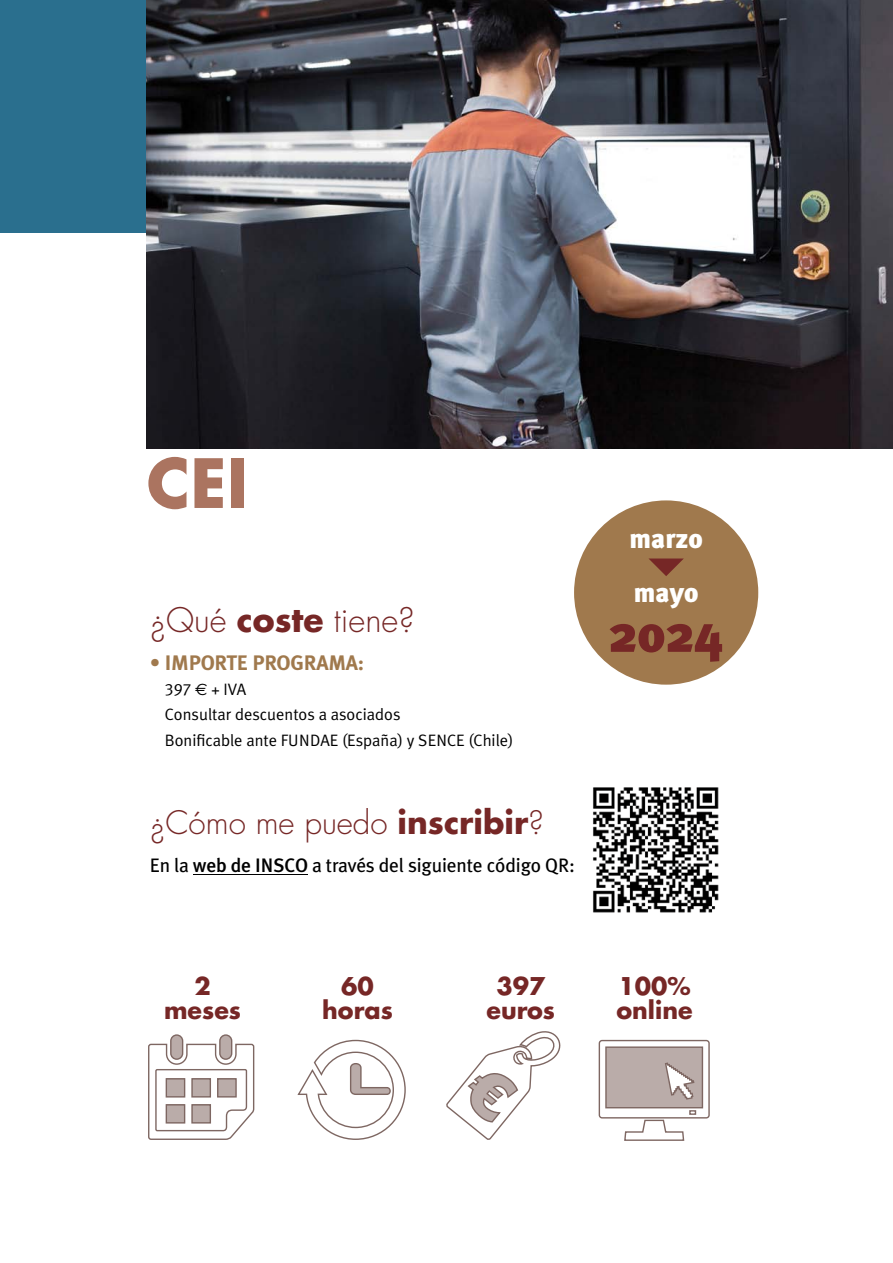
<style>
.page{position:relative;width:893px;height:1263px;background:#fff}
.page>*{position:absolute;margin:0;border:0;box-sizing:border-box;transform-origin:0 0}
.t1{font:700 66px "Futura";color:#ab7460}
.t2{font:900 52.2px "Meta Plus";color:#762726}
.t3{font:300 33px "Futura";color:#762726}
.t4{font:300 31.5px "Futura";color:#762726}
.t5{font:900 27px/54px "Meta Plus";color:#fff}
.t6{font:700 23.85px/23.9px "Futura";color:#762726;text-align:center}
.t7{font:700 21px "Meta Plus";letter-spacing:-.01em;color:#a0794d}
.t8{font:19.5px "Meta Plus";letter-spacing:-.01em;color:#000}
.t9{font:16.5px/25.2px "Meta Plus Normal";color:#000}
.s1{font-weight:700}
.s2{font-family:"Meta Plus Normal Caps"}
.s3{font-family:"Euro Sans"}
.s4{font-weight:500}
</style>
<div class="page">
<div style="left:0;top:0;width:208px;height:233px;background:#2a6f8e"></div>
<img style="left:147px;top:0;width:746px;height:449px">
<svg style="left:148px;top:1043px;width:107px;height:97px"></svg>
<div style="left:220px;top:1035px;width:12px;height:24px;background:#baaca9;border-radius:6px"></div>
<div style="left:219px;top:1034px;width:13px;height:26px;border:1px solid #7e6762;border-radius:6px"></div>
<div style="left:171px;top:1035px;width:12px;height:24px;background:#baaca9;border-radius:6px"></div>
<div style="left:170px;top:1034px;width:13px;height:26px;border:1px solid #7e6762;border-radius:6px"></div>
<div style="left:166px;top:1079px;width:19px;height:18px;background:#baaca9"></div>
<div style="left:166px;top:1078px;width:19px;height:19px;border:1px solid #7e6762"></div>
<div style="left:218px;top:1079px;width:18px;height:18px;background:#baaca9"></div>
<div style="left:217px;top:1078px;width:20px;height:19px;border:1px solid #7e6762"></div>
<div style="left:192px;top:1105px;width:18px;height:18px;background:#baaca9"></div>
<div style="left:191px;top:1104px;width:20px;height:19px;border:1px solid #7e6762"></div>
<div style="left:166px;top:1105px;width:19px;height:18px;background:#baaca9"></div>
<div style="left:166px;top:1104px;width:19px;height:19px;border:1px solid #7e6762"></div>
<div style="left:192px;top:1079px;width:18px;height:18px;background:#baaca9"></div>
<div style="left:191px;top:1078px;width:20px;height:19px;border:1px solid #7e6762"></div>
<svg style="left:297px;top:1039px;width:109px;height:101px"></svg>
<div style="left:599px;top:1040px;width:111px;height:78px;border:1px solid #7e6762;border-radius:3px"></div>
<div style="left:606px;top:1047px;width:96px;height:61px;background:#baaca9"></div>
<div style="left:605px;top:1046px;width:98px;height:62px;border:1px solid #7e6762"></div>
<svg style="left:623px;top:1110px;width:73px;height:31px"></svg>
<svg style="left:665px;top:1062px;width:30px;height:38px"></svg>
<svg style="left:446px;top:1031px;width:115px;height:109px"></svg>
<hr style="left:193px;top:874px;width:115px;height:1px;background:#000">
<img style="left:593px;top:787px;width:126px;height:126px">
<div style="left:574px;top:500px;width:184px;height:185px;background:#a0794d;border-radius:50%"></div>
<svg style="left:648px;top:558px;width:36px;height:18px"></svg>
<h1 class="t1" style="left:147px;top:437px;width:103px">CEI</h1>
<h3 class="t3" style="left:150px;top:599px;width:266px">¿Qué <span class="s1">coste</span> tiene?</h3>
<p class="t7" style="left:150px;top:650px;width:216px">• IMPORTE PROGRAMA:</p>
<p class="t9" style="left:165px;top:676px;width:351px"><span class="s2">397</span> <span class="s3">€</span> + IVA<br>Consultar descuentos a asociados<br>Bonificable ante FUNDAE (España) y SENCE (Chile)</p>
<h3 class="t4" style="left:150px;top:802px;width:395px">¿Cómo me puedo <span class="s1">inscribir</span>?</h3>
<p class="t8" style="left:150px;top:853px;width:427px">En la <span class="s4">web de INSCO</span> a través del siguiente código QR:</p>
<h3 class="t5" style="left:630px;top:512px;width:75px">marzo mayo</h3>
<h2 class="t2" style="left:609px;top:603px;width:116px">2024</h2>
<h3 class="t6" style="left:164px;top:973px;width:79px">2 meses</h3>
<h3 class="t6" style="left:322px;top:973px;width:72px">60 horas</h3>
<h3 class="t6" style="left:487px;top:973px;width:70px">397 euros</h3>
<h3 class="t6" style="left:616px;top:973px;width:78px;text-align:left">100% online</h3>
</div>
